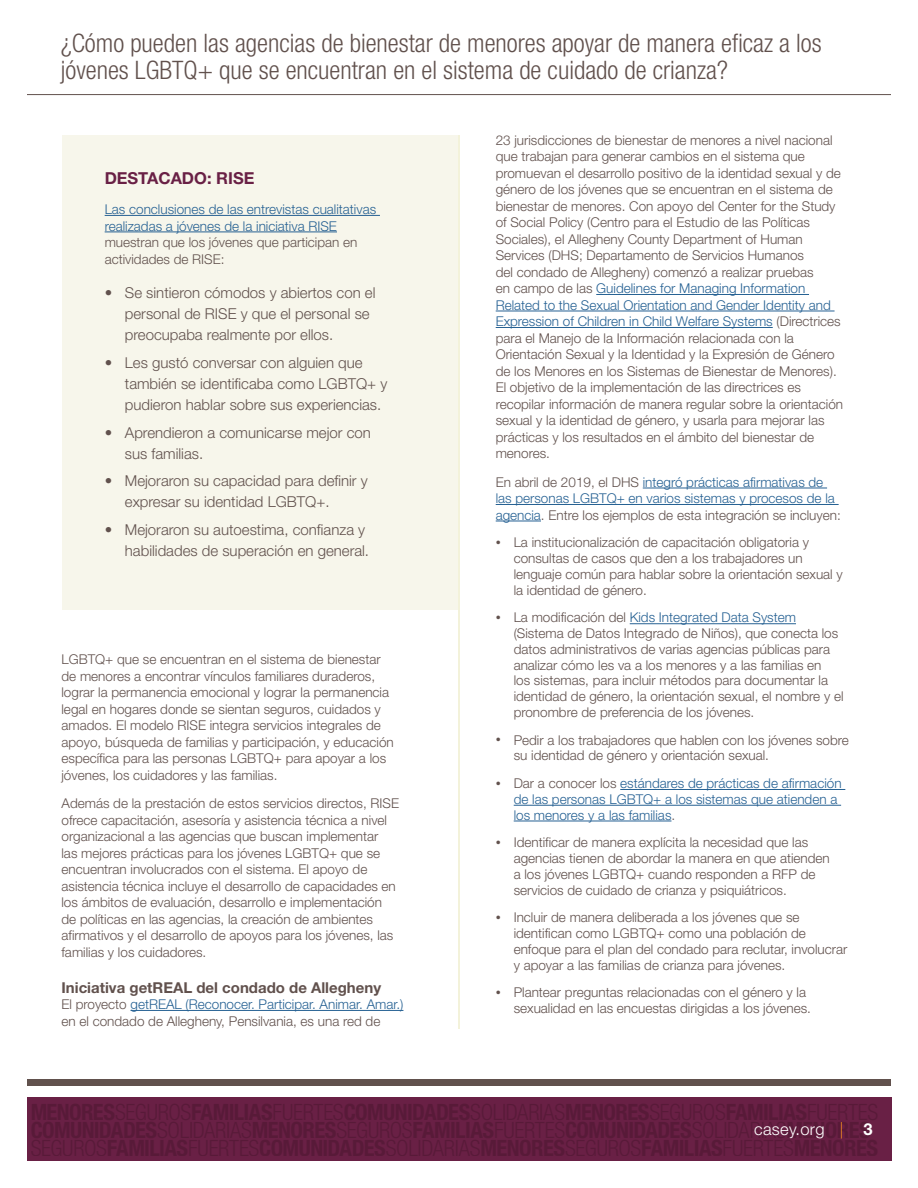
<style>
.page{position:relative;width:918px;height:1188px;background:#fff}
.page>*{position:absolute;margin:0;border:0;box-sizing:border-box;transform-origin:0 0}
.t1{font:300 condensed 25.5px/27px "Helvetica Neue LT Std";color:#61514d}
.box_head{font:700 16.5px "Helvetica Neue LT Std";color:#692045}
.t2{font:300 16.5px "Helvetica Neue LT Std";letter-spacing:.02em;color:#fff}
.t3{font:300 15px/21px "Helvetica Neue LT Std";color:#61514d}
.Head_3{font:700 15px "Helvetica Neue LT Std";color:#61514d}
.body{font:300 13.5px/16.5px "Helvetica Neue LT Std";color:#61514d}
.body-2{font:300 13.5px/16.5px "Helvetica Neue LT Std";color:#266193}
.box_body{font:300 13.5px/16.5px "Helvetica Neue LT Std";color:#266193}
.s1{color:#61514d}
.s2{color:#266193}
.s3{font-size:10.2px}
.s4{font-size:10.2px;color:#61514d}
.s5{color:#f18a21}
.s6{font-weight:700}
</style>
<div class="page">
<div style="left:27px;top:1098px;width:864px;height:63px;background:#692045"></div>
<div style="left:27px;top:1079px;width:864px;height:7px;background:#61514d"></div>
<hr style="left:27px;top:94px;width:864px;height:1px;background:#61514d">
<hr style="left:459px;top:135px;width:1px;height:894px;background:#e9e7b7">
<hr style="left:131px;top:1010px;width:272px;height:1px;background:#266193">
<hr style="left:596px;top:294px;width:213px;height:1px;background:#266193">
<hr style="left:496px;top:311px;width:339px;height:1px;background:#266193">
<hr style="left:496px;top:327px;width:277px;height:1px;background:#266193">
<hr style="left:643px;top:488px;width:184px;height:1px;background:#266193">
<hr style="left:496px;top:504px;width:343px;height:1px;background:#266193">
<hr style="left:496px;top:521px;width:45px;height:1px;background:#266193">
<hr style="left:630px;top:623px;width:166px;height:1px;background:#266193">
<hr style="left:620px;top:789px;width:225px;height:1px;background:#266193">
<hr style="left:514px;top:805px;width:327px;height:1px;background:#266193">
<hr style="left:514px;top:821px;width:157px;height:1px;background:#266193">
<div style="left:62px;top:135px;width:396px;height:475px;background:#f7f6eb"></div>
<hr style="left:105px;top:215px;width:275px;height:1px;background:#266193">
<hr style="left:105px;top:232px;width:232px;height:1px;background:#266193">
<h1 class="t1" style="left:61px;top:30px;width:762px">¿Cómo pueden las agencias de bienestar de menores apoyar de manera eficaz a los jóvenes LGBTQ+ que se encuentran en el sistema de cuidado de crianza?</h1>
<p class="box_head" style="left:105px;top:168px;width:151px">DESTACADO: RISE</p>
<p class="box_body" style="left:105px;top:201px;width:273px">Las conclusiones de las entrevistas cualitativas realizadas a jóvenes de la iniciativa RISE <span class="s1">muestran que los jóvenes que participan en actividades de RISE:</span></p>
<p class="t3" style="left:125px;top:282px;width:252px;text-indent:-20px">• Se sintieron cómodos y abiertos con el personal de RISE y que el personal se preocupaba realmente por ellos.</p>
<p class="t3" style="left:125px;top:352px;width:264px;text-indent:-20px">• Les gustó conversar con alguien que también se identificaba como LGBTQ+ y pudieron hablar sobre sus experiencias.</p>
<p class="t3" style="left:125px;top:421px;width:247px;text-indent:-20px">• Aprendieron a comunicarse mejor con sus familias.</p>
<p class="t3" style="left:125px;top:470px;width:244px;text-indent:-20px">• Mejoraron su capacidad para definir y expresar su identidad LGBTQ+.</p>
<p class="t3" style="left:105px;top:519px;width:266px;text-align:right">• Mejoraron su autoestima, confianza y habilidades de superación en general.</p>
<p class="body" style="left:62px;top:651px;width:334px">LGBTQ+ que se encuentran en el sistema de bienestar de menores a encontrar vínculos familiares duraderos, lograr la permanencia emocional y lograr la permanencia legal en hogares donde se sientan seguros, cuidados y amados. El modelo RISE integra servicios integrales de apoyo, búsqueda de familias y participación, y educación específica para las personas LGBTQ+ para apoyar a los jóvenes, los cuidadores y las familias.</p>
<p class="body" style="left:62px;top:795px;width:339px">Además de la prestación de estos servicios directos, RISE ofrece capacitación, asesoría y asistencia técnica a nivel organizacional a las agencias que buscan implementar<br>las mejores prácticas para los jóvenes LGBTQ+ que se encuentran involucrados con el sistema. El apoyo de asistencia técnica incluye el desarrollo de capacidades en los ámbitos de evaluación, desarrollo e implementación de políticas en las agencias, la creación de ambientes afirmativos y el desarrollo de apoyos para los jóvenes, las familias y los cuidadores.</p>
<p class="Head_3" style="left:62px;top:978px;width:321px">Iniciativa getREAL del condado de Allegheny</p>
<p class="body" style="left:62px;top:996px;width:343px">El proyecto <span class="s2">getREAL (Reconocer. Participar. Animar. Amar.) </span>en el condado de Allegheny, Pensilvania, es una red de</p>
<p class="body" style="left:496px;top:131px;width:349px">23 jurisdicciones de bienestar de menores a nivel nacional que trabajan para generar cambios en el sistema que promuevan el desarrollo positivo de la identidad sexual y de género de los jóvenes que se encuentran en el sistema de bienestar de menores. Con apoyo del Center for the Study of Social Policy (Centro para el Estudio de las Políticas Sociales), el Allegheny County Department of Human Services (DHS; Departamento de Servicios Humanos<br>del condado de Allegheny) comenzó a realizar pruebas<br>en campo de las <span class="s2">Guidelines for Managing Information Related to the Sexual Orientation and Gender Identity and Expression of Children in Child Welfare Systems</span> (Directrices para el Manejo de la Información relacionada con la Orientación Sexual y la Identidad y la Expresión de Género de los Menores en los Sistemas de Bienestar de Menores).<br>El objetivo de la implementación de las directrices es recopilar información de manera regular sobre la orientación sexual y la identidad de género, y usarla para mejorar las prácticas y los resultados en el ámbito del bienestar de menores.</p>
<p class="body-2" style="left:496px;top:473px;width:347px"><span class="s1">En abril de 2019, el DHS</span> integró prácticas afirmativas de las personas LGBTQ+ en varios sistemas y procesos de la agencia<span class="s1">. Entre los ejemplos de esta integración se incluyen:</span></p>
<p class="body" style="left:514px;top:534px;width:331px;line-height:15.8px;text-indent:-18px"><span class="s3">•</span> La institucionalización de capacitación obligatoria y consultas de casos que den a los trabajadores un lenguaje común para hablar sobre la orientación sexual y la identidad de género.</p>
<p class="body" style="left:514px;top:609px;width:331px;line-height:15.8px;text-indent:-18px"><span class="s3">•</span> La modificación del <span class="s2">Kids Integrated Data System </span>(Sistema de Datos Integrado de Niños), que conecta los datos administrativos de varias agencias públicas para analizar cómo les va a los menores y a las familias en<br>los sistemas, para incluir métodos para documentar la identidad de género, la orientación sexual, el nombre y el pronombre de preferencia de los jóvenes.</p>
<p class="body" style="left:514px;top:732px;width:337px;line-height:15.8px;text-indent:-18px"><span class="s3">•</span> Pedir a los trabajadores que hablen con los jóvenes sobre su identidad de género y orientación sexual.</p>
<p class="body-2" style="left:514px;top:775px;width:329px;line-height:15.8px;text-indent:-18px"><span class="s4">•</span> <span class="s1">Dar a conocer los</span> estándares de prácticas de afirmación de las personas LGBTQ+ a los sistemas que atienden a los menores y a las familias<span class="s1">.</span></p>
<p class="body" style="left:514px;top:834px;width:318px;line-height:15.8px;text-indent:-18px"><span class="s3">•</span> Identificar de manera explícita la necesidad que las agencias tienen de abordar la manera en que atienden a los jóvenes LGBTQ+ cuando responden a RFP de servicios de cuidado de crianza y psiquiátricos.</p>
<p class="body" style="left:514px;top:909px;width:335px;line-height:15.8px;text-indent:-18px"><span class="s3">•</span> Incluir de manera deliberada a los jóvenes que se identifican como LGBTQ+ como una población de enfoque para el plan del condado para reclutar, involucrar y apoyar a las familias de crianza para jóvenes.</p>
<p class="body" style="left:514px;top:984px;width:299px;line-height:15.8px;text-indent:-18px"><span class="s3">•</span> Plantear preguntas relacionadas con el género y la sexualidad en las encuestas dirigidas a los jóvenes.</p>
<p class="t2" style="left:754px;top:1119px;width:120px">casey.org <span class="s5">|</span> <span class="s6">3</span></p>
</div>
